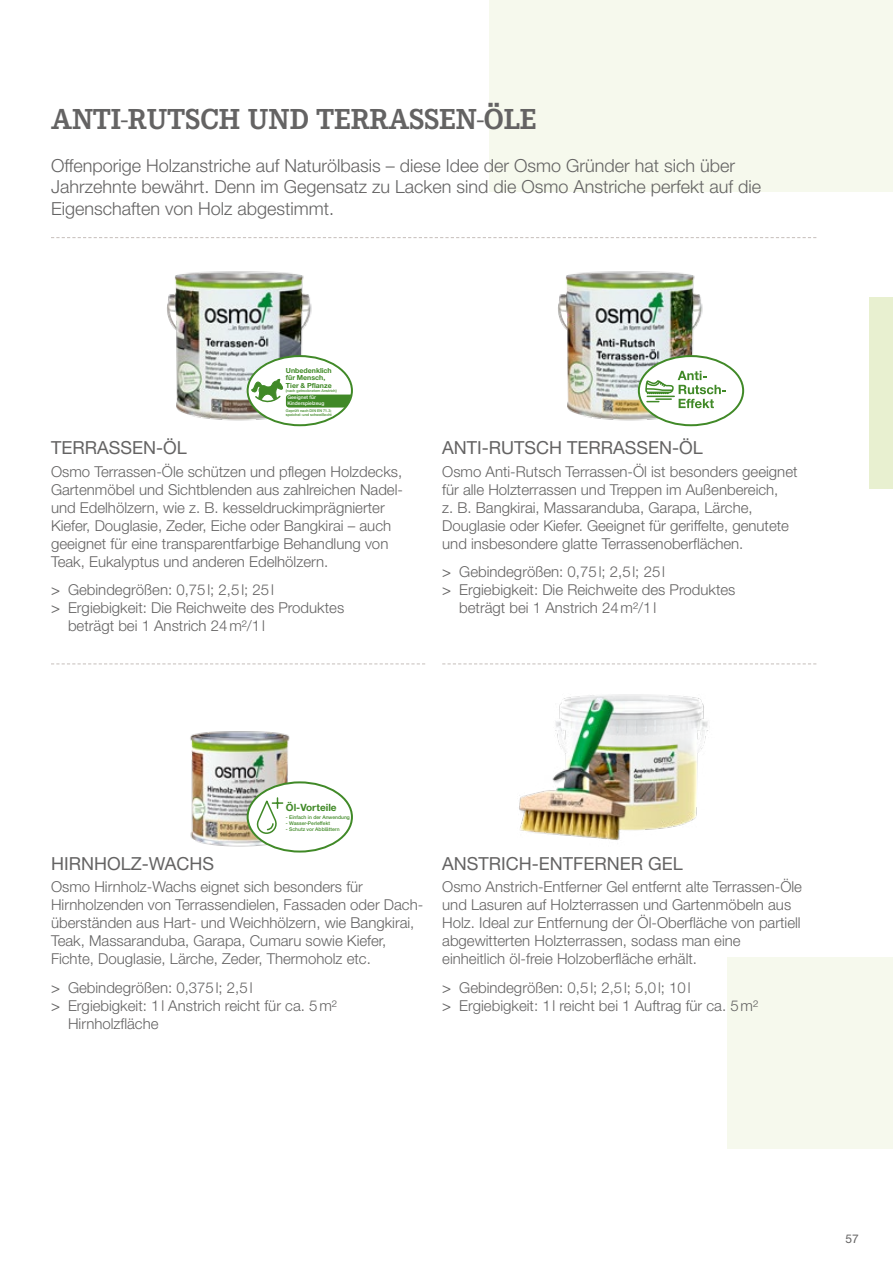
<style>
.page{position:relative;width:893px;height:1263px;background:#fff}
.page>*{position:absolute;margin:0;border:0;box-sizing:border-box;transform-origin:0 0}
.t1{font:700 30px "Corporate E";color:#646363}
.t2{font:300 18px/21.6px "Helvetica Neue";color:#646363}
.t3{font:18px "Helvetica Neue";color:#646363}
.t4{font:300 15px/18px "Helvetica Neue";color:#646363}
.t5{font:12px "Helvetica Neue";color:#646363}
.t6{font:700 10.05px "Helvetica Neue";color:#408927}
.t7{font:700 7.05px/7.5px "Helvetica Neue";color:#408927}
.t8{font:500 4.95px "Helvetica Neue";color:#408927}
.t9{font:500 4.95px/6px "Helvetica Neue";color:#fff}
.t10{font:500 3.75px/4.5px "Helvetica Neue";color:#408927}
.s1{font-weight:400}
</style>
<div class="page">
<img style="left:190px;top:731px;width:118px;height:122px">
<div style="left:489px;top:0;width:404px;height:191px;background:#f6f9ed"></div>
<div style="left:727px;top:957px;width:166px;height:191px;background:#f6f9ed"></div>
<svg style="left:51px;top:663px;width:374px;height:1px"></svg>
<svg style="left:442px;top:663px;width:374px;height:1px"></svg>
<svg style="left:51px;top:237px;width:765px;height:1px"></svg>
<img style="left:167px;top:271px;width:145px;height:156px">
<svg style="left:247px;top:355px;width:106px;height:71px"></svg>
<img style="left:558px;top:271px;width:187px;height:156px">
<svg style="left:638px;top:355px;width:106px;height:71px"></svg>
<svg style="left:247px;top:781px;width:106px;height:71px"></svg>
<div style="left:870px;top:298px;width:23px;height:191px;background:#e8f0d0"></div>
<img style="left:519px;top:694px;width:189px;height:146px">
<h1 class="t1" style="left:51px;top:102px;width:487px">ANTI-RUTSCH UND TERRASSEN-ÖLE</h1>
<p class="t2" style="left:51px;top:154px;width:712px">Offenporige Holzanstriche auf Naturölbasis – diese Idee der Osmo Gründer hat sich über<br>Jahrzehnte bewährt. Denn im Gegensatz zu Lacken sind die Osmo Anstriche perfekt auf die<br>Eigenschaften von Holz abgestimmt.</p>
<p class="t7" style="left:286px;top:366px;width:47px">Unbedenklich für Mensch,<br>Tier &amp; Pflanze</p>
<p class="t10" style="left:286px;top:408px;width:47px">Geprüft nach DIN EN 71.3; speichel- und schweißecht</p>
<p class="t10" style="left:286px;top:388px;width:52px">(nach getrocknetem Anstrich)</p>
<p class="t9" style="left:287px;top:394px;width:39px">Geeignet für<br>Kinderspielzeug</p>
<p class="t3" style="left:51px;top:437px;width:137px">TERRASSEN-ÖL</p>
<p class="t4" style="left:51px;top:462px;width:354px">Osmo Terrassen-Öle schützen und pflegen Holzdecks, Gartenmöbel und Sichtblenden aus zahlreichen Nadel&shy;und Edelhölzern, wie z. B. kesseldruckimprägnierter Kiefer, Douglasie, Zeder, Eiche oder Bangkirai – auch geeignet für eine transparentfarbige Behandlung von Teak, Eukalyptus und anderen Edelhölzern.</p>
<p class="t4" style="left:51px;top:580px;width:224px"><span class="s1">&gt;</span> Gebindegrößen: 0,75l; 2,5l; 25l</p>
<p class="t4" style="left:51px;top:598px;width:295px"><span class="s1">&gt;</span> Ergiebigkeit: Die Reichweite des Produktes</p>
<p class="t4" style="left:68px;top:616px;width:198px">beträgt bei 1 Anstrich 24m²/1l</p>
<p class="t3" style="left:442px;top:437px;width:262px">ANTI-RUTSCH TERRASSEN-ÖL</p>
<p class="t4" style="left:442px;top:462px;width:357px">Osmo Anti-Rutsch Terrassen-Öl ist besonders geeignet für alle Holzterrassen und Treppen im Außenbereich,<br>z. B. Bangkirai, Massaranduba, Garapa, Lärche, Douglasie oder Kiefer. Geeignet für geriffelte, genutete und insbesondere glatte Terrassenoberflächen.</p>
<p class="t4" style="left:442px;top:562px;width:224px"><span class="s1">&gt;</span> Gebindegrößen: 0,75l; 2,5l; 25l</p>
<p class="t4" style="left:442px;top:580px;width:295px"><span class="s1">&gt;</span> Ergiebigkeit: Die Reichweite des Produktes</p>
<p class="t4" style="left:459px;top:598px;width:198px">beträgt bei 1 Anstrich 24m²/1l</p>
<p class="t6" style="left:286px;top:799px;width:52px">Öl-Vorteile</p>
<p class="t8" style="left:286px;top:813px;width:65px">- Einfach in der Anwendung</p>
<p class="t8" style="left:286px;top:819px;width:46px">- Wasser-Perleffekt</p>
<p class="t8" style="left:286px;top:825px;width:55px">- Schutz vor Abblättern</p>
<p class="t3" style="left:51px;top:853px;width:165px">HIRNHOLZ-WACHS</p>
<p class="t4" style="left:51px;top:877px;width:374px">Osmo Hirnholz-Wachs eignet sich besonders für Hirnholzenden von Terrassendielen, Fassaden oder Dach&shy;überständen aus Hart- und Weichhölzern, wie Bangkirai, Teak, Massaranduba, Garapa, Cumaru sowie Kiefer, Fichte, Douglasie, Lärche, Zeder, Thermoholz etc.</p>
<p class="t4" style="left:51px;top:978px;width:203px"><span class="s1">&gt;</span> Gebindegrößen: 0,375l; 2,5l</p>
<p class="t4" style="left:51px;top:996px;width:287px"><span class="s1">&gt;</span> Ergiebigkeit: 1l Anstrich reicht für ca. 5m²</p>
<p class="t4" style="left:68px;top:1014px;width:92px">Hirnholzfläche</p>
<p class="t3" style="left:442px;top:853px;width:242px">ANSTRICH-ENTFERNER GEL</p>
<p class="t4" style="left:442px;top:877px;width:361px">Osmo Anstrich-Entferner Gel entfernt alte Terrassen-Öle und Lasuren auf Holzterrassen und Gartenmöbeln aus Holz. Ideal zur Entfernung der Öl-Oberfläche von partiell abgewitterten Holzterrassen, sodass man eine einheitlich öl-freie Holzoberfläche erhält.</p>
<p class="t4" style="left:442px;top:978px;width:317px"><span class="s1">&gt;</span> Gebindegrößen: 0,5l; 2,5l; 5,0l; 10l<br><span class="s1">&gt;</span> Ergiebigkeit: 1l reicht bei 1 Auftrag für ca. 5m²</p>
<p class="t5" style="left:846px;top:1231px;width:15px">57</p>
</div>
